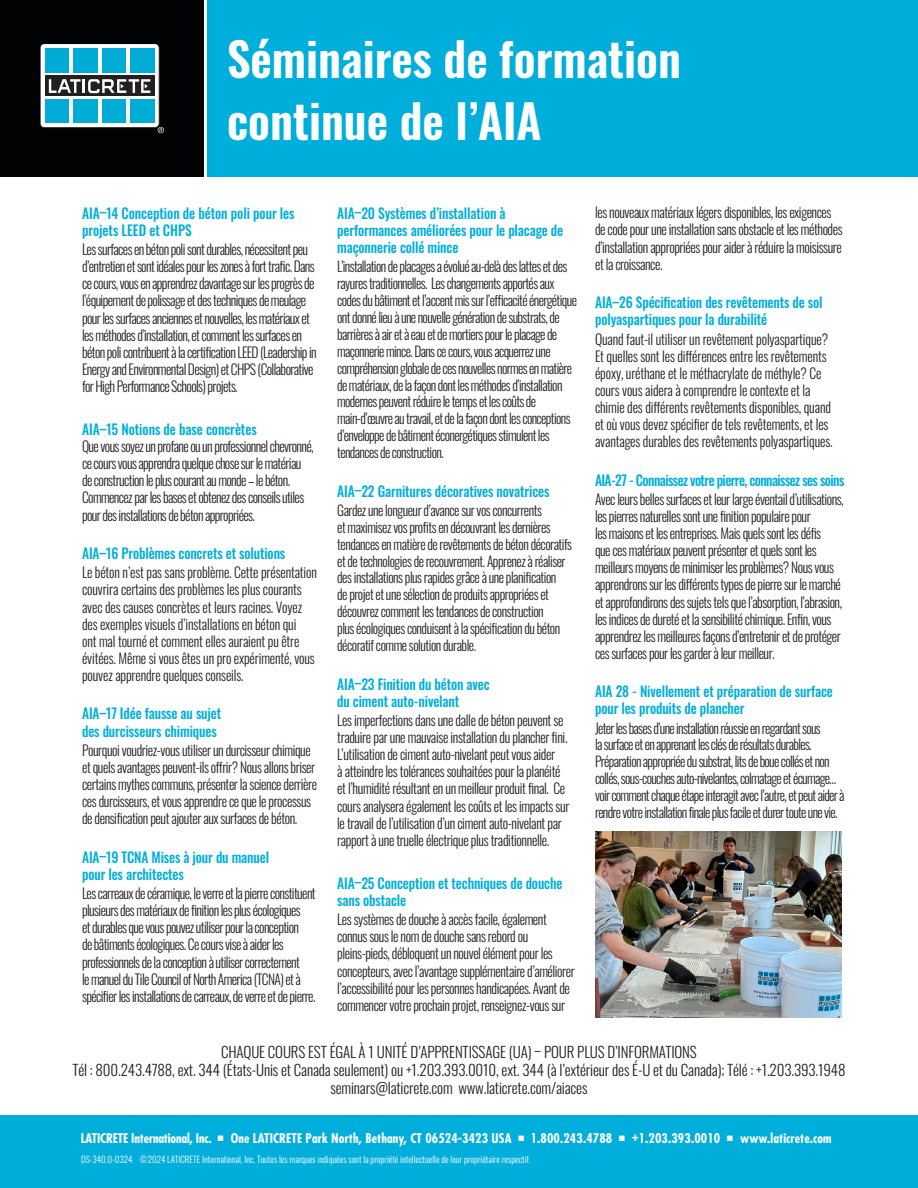
<style>
.page{position:relative;width:918px;height:1188px;background:#fff}
.page>*{position:absolute;margin:0;border:0;box-sizing:border-box;transform-origin:0 0}
.t1{font:600 46.5px "Oswald";color:#fff}
.Text{font:300 15px/18px "Oswald";letter-spacing:-.01em;color:#231f20;text-align:center}
.AIA_Titles{font:300 15px "Oswald";letter-spacing:-.01em;color:#231f20}
.Text-2{font:300 14.25px/17.1px "Oswald";letter-spacing:-.03em;color:#231f20;scale:.95 1}
.Text-3{font:300 14.25px/17.1px "Oswald";letter-spacing:-.01em;color:#231f20;scale:.95 1}
.Text-4{font:500 14.25px/17.1px "Oswald";letter-spacing:-.01em;color:#00aedc;scale:.95 1}
.AIA_Titles-2{font:300 14.25px/17.1px "Oswald";letter-spacing:-.045em;color:#231f20;scale:.95 1}
.AIA_Titles-3{font:500 14.25px/17.1px "Oswald";letter-spacing:-.01em;color:#00aedc;scale:.95 1}
.Text-5{font:500 14.25px "Oswald";letter-spacing:-.045em;color:#00aedc;scale:.95 1}
.Text-6{font:300 14.1px/17px "Oswald";letter-spacing:-.045em;color:#231f20;scale:.95 1}
.t2{font:700 condensed 13.05px "Futura";letter-spacing:.01em;color:#fff}
.t3{font:700 condensed 13.05px "Futura";letter-spacing:-.01em;color:#fff}
.t4{font:300 9px "Oswald";color:#fff}
.s1{font-weight:500;color:#00aedc}
</style>
<div class="page">
<div style="left:0;top:1116px;width:918px;height:72px;background:#00aedc"></div>
<div style="left:0;top:0;width:203px;height:176px;background:#010203"></div>
<div style="left:207px;top:0;width:711px;height:176px;background:#00aedc"></div>
<div style="left:40px;top:44px;width:119px;height:84px;background:#fff;border-radius:4px"></div>
<div style="left:40px;top:44px;width:119px;height:84px;border:1px solid #231f20;border-radius:4px"></div>
<div style="left:45px;top:99px;width:24px;height:24px;background:#00acd5"></div>
<div style="left:73px;top:99px;width:24px;height:24px;background:#00acd5"></div>
<div style="left:102px;top:99px;width:24px;height:24px;background:#00acd5"></div>
<div style="left:131px;top:99px;width:24px;height:24px;background:#00acd5"></div>
<div style="left:45px;top:75px;width:110px;height:21px;background:#231f20"></div>
<svg style="left:49px;top:79px;width:101px;height:14px"></svg>
<div style="left:45px;top:48px;width:24px;height:24px;background:#00acd5"></div>
<div style="left:73px;top:48px;width:24px;height:24px;background:#00acd5"></div>
<div style="left:102px;top:48px;width:24px;height:24px;background:#00acd5"></div>
<div style="left:131px;top:48px;width:24px;height:24px;background:#00acd5"></div>
<svg style="left:158px;top:127px;width:6px;height:6px"></svg>
<img style="left:595px;top:831px;width:247px;height:186px">
<p class="t1" style="left:227px;top:35px;width:455px">Séminaires de formation</p>
<p class="t1" style="left:227px;top:97px;width:316px">continue de l’AIA</p>
<p class="Text-4" style="left:82px;top:203px;width:225px">AIA–14 Conception de béton poli pour les projets LEED et CHPS</p>
<p class="Text-2" style="left:82px;top:239px;width:249px">Les surfaces en béton poli sont durables, nécessitent peu d’entretien et sont idéales pour les zones à fort trafic. Dans ce cours, vous en apprendrez davantage sur les progrès de l’équipement de polissage et des techniques de meulage pour les surfaces anciennes et nouvelles, les matériaux et les méthodes d’installation, et comment les surfaces en béton poli contribuent à la certification LEED (Leadership in Energy and Environmental Design) et CHPS (Collaborative for High Performance Schools) projets.</p>
<p class="AIA_Titles-2" style="left:82px;top:419px;width:245px"><span class="s1">AIA–15 Notions de base concrètes<br></span>Que vous soyez un profane ou un professionnel chevronné, ce cours vous apprendra quelque chose sur le matériau de construction le plus courant au monde – le béton.<br>Commencez par les bases et obtenez des conseils utiles pour des installations de béton appropriées.</p>
<p class="Text-4" style="left:82px;top:543px;width:215px">AIA–16 Problèmes concrets et solutions</p>
<p class="Text-3" style="left:82px;top:563px;width:249px">Le béton n’est pas sans problème. Cette présentation couvrira certains des problèmes les plus courants avec des causes concrètes et leurs racines. Voyez des exemples visuels d’installations en béton qui<br>ont mal tourné et comment elles auraient pu être évitées. Même si vous êtes un pro expérimenté, vous pouvez apprendre quelques conseils.</p>
<p class="Text-4" style="left:82px;top:704px;width:148px">AIA–17 Idée fausse au sujet des durcisseurs chimiques</p>
<p class="Text-2" style="left:82px;top:740px;width:249px">Pourquoi voudriez-vous utiliser un durcisseur chimique et quels avantages peuvent-ils offrir? Nous allons briser certains mythes communs, présenter la science derrière ces durcisseurs, et vous apprendre ce que le processus de densification peut ajouter aux surfaces de béton.</p>
<p class="Text-4" style="left:82px;top:847px;width:198px">AIA–19 TCNA Mises à jour du manuel pour les architectes</p>
<p class="Text-2" style="left:82px;top:883px;width:247px">Les carreaux de céramique, le verre et la pierre constituent plusieurs des matériaux de finition les plus écologiques<br>et durables que vous pouvez utiliser pour la conception<br>de bâtiments écologiques. Ce cours vise à aider les professionnels de la conception à utiliser correctement<br>le manuel du Tile Council of North America (TCNA) et à spécifier les installations de carreaux, de verre et de pierre.</p>
<p class="Text-4" style="left:337px;top:203px;width:239px">AIA–20 Systèmes d’installation à performances améliorées pour le placage de maçonnerie collé mince</p>
<p class="Text-6" style="left:337px;top:256px;width:254px">L’installation de placages a évolué au-delà des lattes et des rayures traditionnelles. Les changements apportés aux codes du bâtiment et l’accent mis sur l’efficacité énergétique ont donné lieu à une nouvelle génération de substrats, de barrières à air et à eau et de mortiers pour le placage de maçonnerie mince. Dans ce cours, vous acquerrez une compréhension globale de ces nouvelles normes en matière de matériaux, de la façon dont les méthodes d’installation modernes peuvent réduire le temps et les coûts de main-d’œuvre au travail, et de la façon dont les conceptions d’enveloppe de bâtiment éconergétiques stimulent les tendances de construction.</p>
<p class="Text-4" style="left:337px;top:481px;width:225px">AIA–22 Garnitures décoratives novatrices</p>
<p class="Text-6" style="left:337px;top:500px;width:249px">Gardez une longueur d’avance sur vos concurrents<br>et maximisez vos profits en découvrant les dernières tendances en matière de revêtements de béton décoratifs et de technologies de recouvrement. Apprenez à réaliser des installations plus rapides grâce à une planification<br>de projet et une sélection de produits appropriées et découvrez comment les tendances de construction<br>plus écologiques conduisent à la spécification du béton décoratif comme solution durable.</p>
<p class="Text-4" style="left:337px;top:674px;width:162px">AIA–23 Finition du béton avec du ciment auto-nivelant</p>
<p class="Text-2" style="left:337px;top:710px;width:246px">Les imperfections dans une dalle de béton peuvent se traduire par une mauvaise installation du plancher fini.<br>L’utilisation de ciment auto-nivelant peut vous aider<br>à atteindre les tolérances souhaitées pour la planéité et l’humidité résultant en un meilleur produit final. Ce cours analysera également les coûts et les impacts sur le travail de l’utilisation d’un ciment auto-nivelant par rapport à une truelle électrique plus traditionnelle.</p>
<p class="AIA_Titles-3" style="left:337px;top:873px;width:239px">AIA–25 Conception et techniques de douche sans obstacle</p>
<p class="Text-2" style="left:337px;top:909px;width:252px">Les systèmes de douche à accès facile, également connus sous le nom de douche sans rebord ou pleins-pieds, débloquent un nouvel élément pour les concepteurs, avec l’avantage supplémentaire d’améliorer l’accessibilité pour les personnes handicapées. Avant de commencer votre prochain projet, renseignez-vous sur</p>
<p class="Text-2" style="left:595px;top:203px;width:262px">les nouveaux matériaux légers disponibles, les exigences de code pour une installation sans obstacle et les méthodes d’installation appropriées pour aider à réduire la moisissure et la croissance.</p>
<p class="Text-4" style="left:595px;top:292px;width:241px">AIA–26 Spécification des revêtements de sol polyaspartiques pour la durabilité</p>
<p class="Text-3" style="left:595px;top:329px;width:252px">Quand faut-il utiliser un revêtement polyaspartique?<br>Et quelles sont les différences entre les revêtements époxy, uréthane et le méthacrylate de méthyle? Ce cours vous aidera à comprendre le contexte et la chimie des différents revêtements disponibles, quand et où vous devez spécifier de tels revêtements, et les avantages durables des revêtements polyaspartiques.</p>
<p class="Text-5" style="left:595px;top:467px;width:264px">AIA-27 - Connaissez votre pierre, connaissez ses soins</p>
<p class="Text-2" style="left:595px;top:489px;width:263px">Avec leurs belles surfaces et leur large éventail d’utilisations, les pierres naturelles sont une finition populaire pour<br>les maisons et les entreprises. Mais quels sont les défis<br>que ces matériaux peuvent présenter et quels sont les meilleurs moyens de minimiser les problèmes? Nous vous apprendrons sur les différents types de pierre sur le marché et approfondirons des sujets tels que l’absorption, l’abrasion, les indices de dureté et la sensibilité chimique. Enfin, vous apprendrez les meilleures façons d’entretenir et de protéger ces surfaces pour les garder à leur meilleur.</p>
<p class="Text-4" style="left:595px;top:682px;width:252px">AIA 28 - Nivellement et préparation de surface pour les produits de plancher</p>
<p class="Text-6" style="left:595px;top:718px;width:264px">Jeter les bases d’une installation réussie en regardant sous<br>la surface et en apprenant les clés de résultats durables.<br>Préparation appropriée du substrat, lits de boue collés et non collés, sous-couches auto-nivelantes, colmatage et écumage… voir comment chaque étape interagit avec l’autre, et peut aider à rendre votre installation finale plus facile et durer toute une vie.</p>
<p class="AIA_Titles" style="left:221px;top:1038px;width:477px">CHAQUE COURS EST ÉGAL À 1 UNITÉ D’APPRENTISSAGE (UA) – POUR PLUS D’INFORMATIONS</p>
<p class="Text" style="left:72px;top:1059px;width:775px">Tél : 800.243.4788, ext. 344 (États-Unis et Canada seulement) ou +1.203.393.0010, ext. 344 (à l’extérieur des É-U et du Canada); Télé : +1.203.393.1948 seminars@laticrete.com www.laticrete.com/aiaces</p>
<p class="t3" style="left:81px;top:1130px;width:132px">LATICRETE International, Inc.</p>
<p class="t2" style="left:231px;top:1130px;width:282px">One LATICRETE Park North, Bethany, CT 06524-3423 USA</p>
<p class="t2" style="left:531px;top:1130px;width:83px">1.800.243.4788</p>
<p class="t2" style="left:632px;top:1130px;width:90px">+1.203.393.0010</p>
<p class="t2" style="left:740px;top:1130px;width:93px">www.laticrete.com</p>
<p class="t4" style="left:81px;top:1152px;width:451px">DS-340.0-0324 ©2024 LATICRETE International, Inc. Toutes les marques indiquées sont la propriété intellectuelle de leur propriétaire respectif.</p>
</div>
